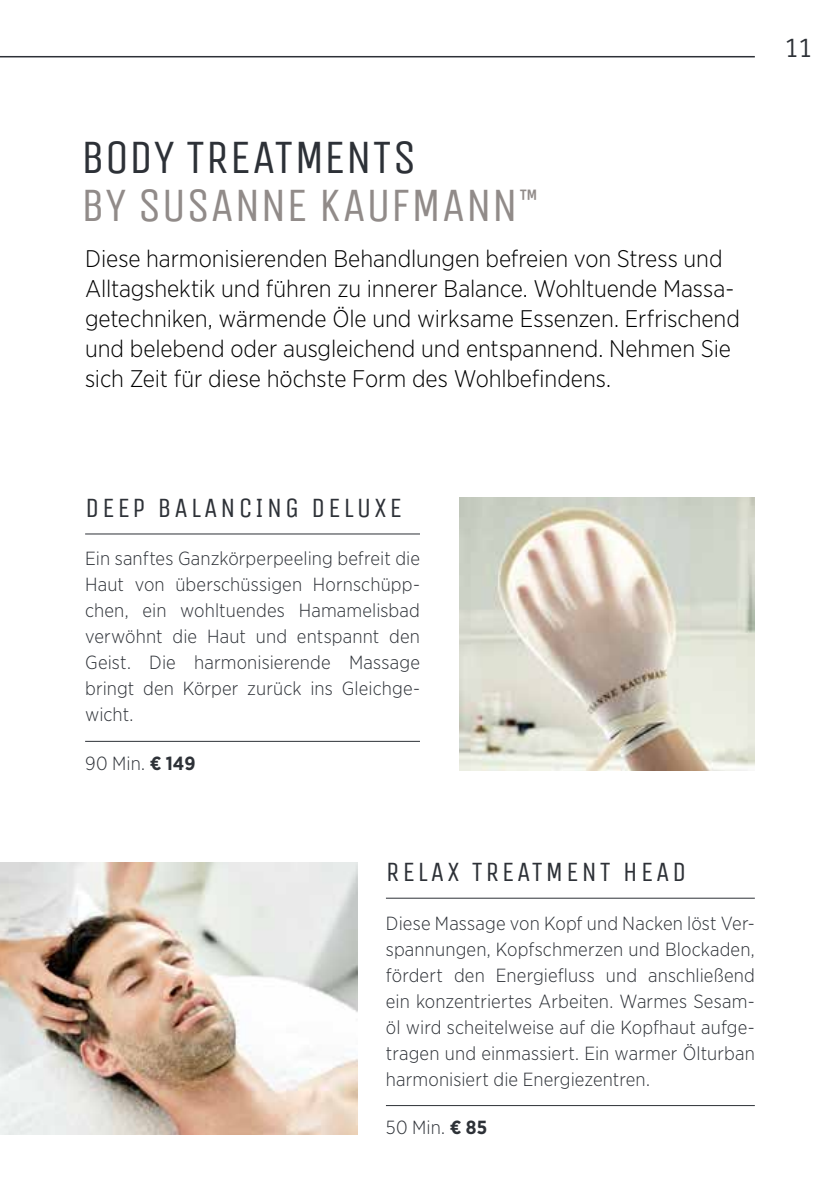
<style>
.page{position:relative;width:840px;height:1191px;background:#fff}
.page>*{position:absolute;margin:0;border:0;box-sizing:border-box;transform-origin:0 0}
.t1{font:48px/48px "Unica One";letter-spacing:.005em;color:#918b89}
.t2{font:28px "Unica One";letter-spacing:.1em;color:#2d3137}
.t3{font:300 24px/30px "Gotham Narrow";letter-spacing:-.005em;color:#000}
.t4{font:300 19px/26px "Gotham Narrow";letter-spacing:.005em;color:#2d3137;text-align:justify}
.s1{color:#2d3137}
.s2{font-weight:700}
</style>
<div class="page">
<hr style="left:85px;top:533px;width:335px;height:1px;background:#2d3137">
<hr style="left:85px;top:741px;width:335px;height:1px;background:#2d3137">
<hr style="left:386px;top:898px;width:368px;height:1px;background:#2d3137">
<hr style="left:386px;top:1105px;width:368px;height:1px;background:#2d3137">
<img style="left:0;top:862px;width:357px;height:272px">
<img style="left:459px;top:497px;width:295px;height:273px">
<hr style="left:0;top:56px;width:754px;height:1px;background:#2d3137">
<h1 class="t1" style="left:81px;top:133px;width:459px"><span class="s1">BODY TREATMENTS<br></span>BY SUSANNE KAUFMANN<sup>™</sup></h1>
<p class="t3" style="left:85px;top:242px;width:656px">Diese harmonisierenden Behandlungen befreien von Stress und Alltagshektik und führen zu innerer Balance. Wohltuende Massa&shy;getechniken, wärmende Öle und wirksame Essenzen. Erfrischend und belebend oder ausgleichend und entspannend. Nehmen Sie sich Zeit für diese höchste Form des Wohlbefindens.</p>
<h2 class="t2" style="left:784px;top:32px;width:29px">11</h2>
<h2 class="t2" style="left:85px;top:491px;width:318px">DEEP BALANCING DELUXE</h2>
<p class="t4" style="left:85px;top:545px;width:336px">Ein sanftes Ganzkörperpeeling befreit die Haut von überschüssigen Hornschüpp&shy;chen, ein wohltuendes Hamamelisbad verwöhnt die Haut und entspannt den Geist. Die harmonisierende Massage bringt den Körper zurück ins Gleichge&shy;wicht.</p>
<p class="t4" style="left:85px;top:750px;width:112px">90 Min. <span class="s2">€ 149</span></p>
<h2 class="t2" style="left:386px;top:855px;width:302px">RELAX TREATMENT HEAD</h2>
<p class="t4" style="left:386px;top:909px;width:370px">Diese Massage von Kopf und Nacken löst Ver&shy;spannungen, Kopfschmerzen und Blockaden, fördert den Energiefluss und anschließend ein konzentriertes Arbeiten. Warmes Sesam&shy;öl wird scheitelweise auf die Kopfhaut aufge&shy;tragen und einmassiert. Ein warmer Ölturban harmonisiert die Energiezentren.</p>
<p class="t4" style="left:386px;top:1114px;width:103px">50 Min. <span class="s2">€ 85</span></p>
</div>
